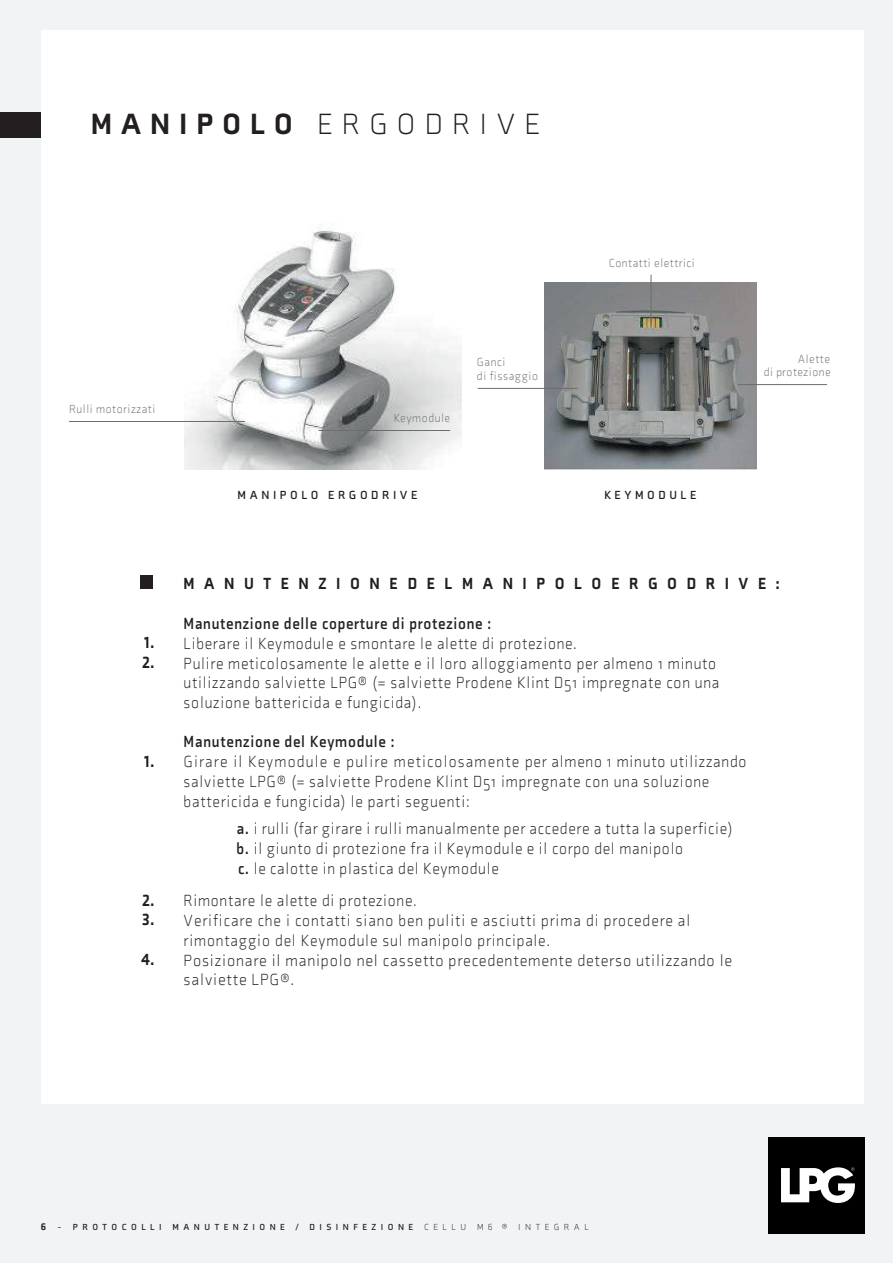
<style>
.page{position:relative;width:893px;height:1263px;background:#f2f3f4}
.page>*{position:absolute;margin:0;border:0;box-sizing:border-box;transform-origin:0 0}
.t1{font:300 30px "Axia";letter-spacing:.3em;color:#231f20}
.t2{font:300 16.5px/19.8px "Axia";letter-spacing:.055em;color:#231f20;scale:.91 1}
.t3{font:700 16.5px "Axia";letter-spacing:.05em;color:#231f20;scale:.91 1}
.t4{font:900 16.5px/19.8px "Axia";letter-spacing:.62em;color:#231f20;scale:.94 1}
.t5{font:300 12px/14.4px "Axia";letter-spacing:.05em;color:#6c6d70;scale:.94 1}
.t6{font:700 12px "Axia";letter-spacing:.3em;color:#231f20}
.t7{font:700 9px "Axia";letter-spacing:.5em;color:#231f20}
.s1{font-weight:900}
.s2{font-weight:700}
.s3{font-weight:900;font-size:9.75px}
.s4{font-weight:400;font-size:9.75px}
.s5{font-weight:300}
</style>
<div class="page">
<div style="left:767px;top:1137px;width:97px;height:96px;background:#000001"></div>
<svg style="left:781px;top:1167px;width:74px;height:36px"></svg>
<div style="left:41px;top:30px;width:822px;height:1073px;background:#fff"></div>
<img style="left:185px;top:224px;width:277px;height:246px">
<div style="left:0;top:112px;width:41px;height:26px;background:#231f20"></div>
<div style="left:140px;top:575px;width:13px;height:14px;background:#231f20"></div>
<hr style="left:69px;top:421px;width:176px;height:1px;background:#6c6d70">
<hr style="left:319px;top:430px;width:131px;height:1px;background:#6c6d70">
<img style="left:545px;top:282px;width:211px;height:188px">
<hr style="left:478px;top:388px;width:99px;height:1px;background:#6c6d70">
<hr style="left:651px;top:275px;width:1px;height:48px;background:#6c6d70">
<hr style="left:738px;top:384px;width:89px;height:1px;background:#6c6d70">
<h1 class="t1" style="left:91px;top:107px;width:451px"><span class="s1">MANIPOLO</span> ERGODRIVE</h1>
<p class="t5" style="left:609px;top:255px;width:93px">Contatti elettrici</p>
<p class="t5" style="left:69px;top:402px;width:93px">Rulli motorizzati</p>
<p class="t5" style="left:394px;top:411px;width:61px">Keymodule</p>
<p class="t5" style="left:477px;top:354px;width:66px">Ganci<br>di fissaggio</p>
<p class="t5" style="left:764px;top:352px;width:73px;line-height:13.6px;text-align:right">Alette<br>di protezione</p>
<p class="t6" style="left:238px;top:487px;width:181px">MANIPOLO ERGODRIVE</p>
<p class="t6" style="left:604px;top:487px;width:94px">KEYMODULE</p>
<p class="t4" style="left:142px;top:632px;width:14px">1.<br>2.</p>
<p class="t4" style="left:144px;top:751px;width:12px">1.</p>
<p class="t4" style="left:142px;top:890px;width:14px">2.<br>3.</p>
<p class="t4" style="left:141px;top:949px;width:15px">4.</p>
<p class="t4" style="left:184px;top:573px;width:635px">MANUTENZIONEDELMANIPOLOERGODRIVE:</p>
<p class="t3" style="left:184px;top:613px;width:339px">Manutenzione delle coperture di protezione :</p>
<p class="t2" style="left:184px;top:634px;width:590px">Liberare il Keymodule e smontare le alette di protezione.<br>Pulire meticolosamente le alette e il loro alloggiamento per almeno 1 minuto utilizzando salviette LPG® (= salviette Prodene Klint D51 impregnate con una soluzione battericida e fungicida).</p>
<p class="t3" style="left:184px;top:731px;width:233px">Manutenzione del Keymodule :</p>
<p class="t2" style="left:184px;top:751px;width:620px">Girare il Keymodule e pulire meticolosamente per almeno 1 minuto utilizzando salviette LPG® (= salviette Prodene Klint D51 impregnate con una soluzione battericida e fungicida) le parti seguenti:</p>
<p class="t2" style="left:237px;top:819px;width:547px"><span class="s2">a.</span> i rulli (far girare i rulli manualmente per accedere a tutta la superficie) <span class="s2">b.</span> il giunto di protezione fra il Keymodule e il corpo del manipolo<br><span class="s2">c.</span> le calotte in plastica del Keymodule</p>
<p class="t2" style="left:184px;top:891px;width:604px">Rimontare le alette di protezione.<br>Verificare che i contatti siano ben puliti e asciutti prima di procedere al rimontaggio del Keymodule sul manipolo principale.<br>Posizionare il manipolo nel cassetto precedentemente deterso utilizzando le salviette LPG®.</p>
<p class="t7" style="left:41px;top:1221px;width:550px"><span class="s3">6</span> <span class="s4">-</span> PROTOCOLLI MANUTENZIONE / DISINFEZIONE <span class="s5">CELLU M6 ® INTEGRAL</span></p>
</div>
